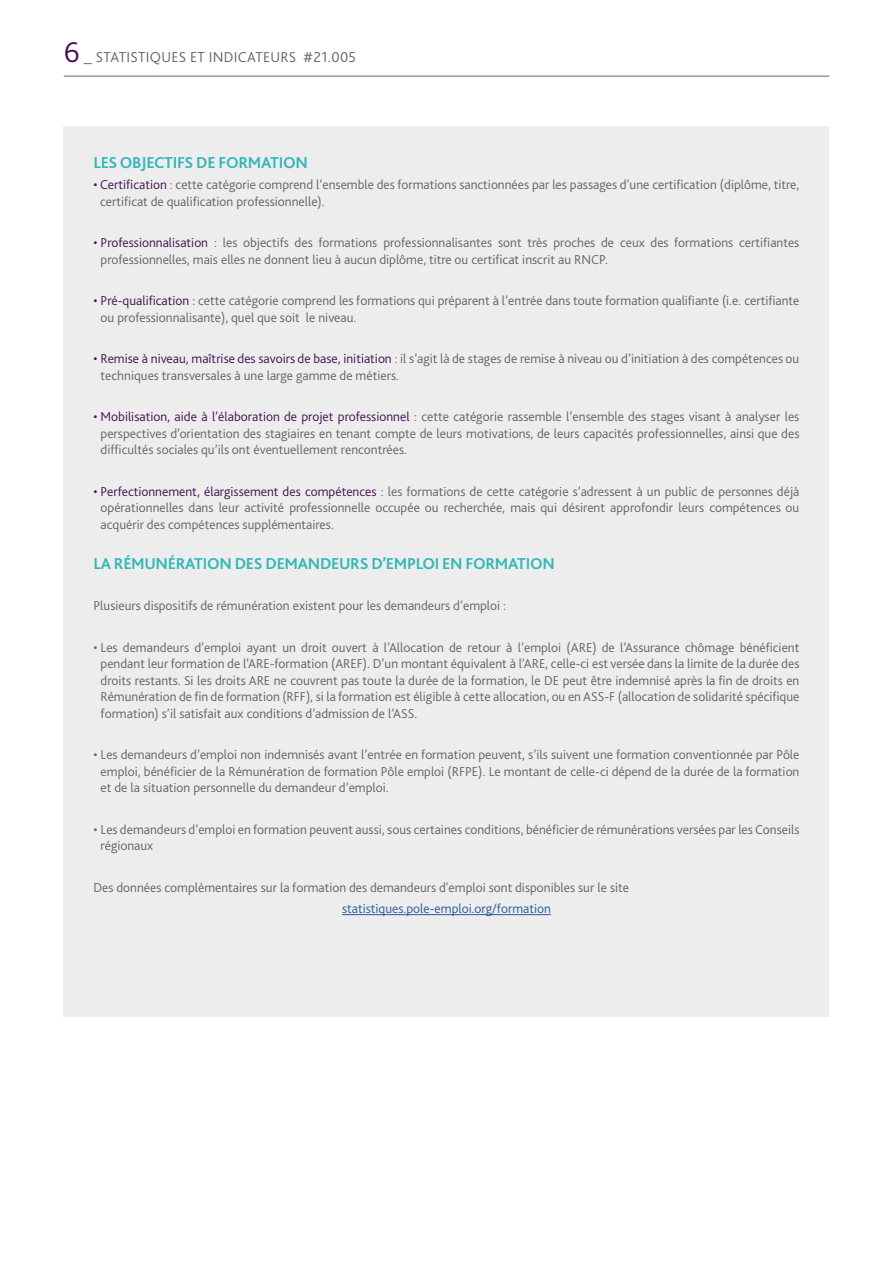
<style>
.page{position:relative;width:893px;height:1263px;background:#fff}
.page>*{position:absolute;margin:0;border:0;box-sizing:border-box;transform-origin:0 0}
.t1{font:700 16.5px "Bliss 2";letter-spacing:-.02em;color:#33b7b7}
.t2{font:300 15px "Bliss 2";letter-spacing:.02em;color:#646363}
.t3{font:300 13.5px/16.5px "Bliss 2";color:#646363}
.t4{font:300 13.5px "Bliss 2";color:#275b9b}
.s1{font-size:30px;color:#441051}
.s2{font-size:18px}
.s3{color:#441051}
</style>
<div class="page">
<hr style="left:64px;top:76px;width:765px;height:1px;background:#646363">
<div style="left:64px;top:126px;width:765px;height:890px;background:#ededed"></div>
<hr style="left:342px;top:914px;width:209px;height:1px;background:#275b9b">
<p class="t2" style="left:64px;top:47px;width:294px"><span class="s1">6</span> <span class="s2">_</span> STATISTIQUES ET INDICATEURS #21.005</p>
<p class="t1" style="left:94px;top:153px;width:216px">LES OBJECTIFS DE FORMATION</p>
<p class="t3" style="left:100px;top:176px;width:701px;text-indent:-7px"><span class="s3">• Certification</span> : cette catégorie comprend l’ensemble des formations sanctionnées par les passages d’une certification (diplôme, titre, certificat de qualification professionnelle).</p>
<p class="t3" style="left:101px;top:234px;width:700px;text-indent:-7px"><span class="s3">• Professionnalisation</span> : les objectifs des formations professionnalisantes sont très proches de ceux des formations certifiantes professionnelles, mais elles ne donnent lieu à aucun diplôme, titre ou certificat inscrit au RNCP.</p>
<p class="t3" style="left:101px;top:292px;width:700px;text-indent:-7px"><span class="s3">• Pré-qualification</span> : cette catégorie comprend les formations qui préparent à l’entrée dans toute formation qualifiante (i.e. certifiante ou professionnalisante), quel que soit le niveau.</p>
<p class="t3" style="left:101px;top:350px;width:700px;text-indent:-7px"><span class="s3">• Remise à niveau, maîtrise des savoirs de base, initiation</span> : il s’agit là de stages de remise à niveau ou d’initiation à des compétences ou techniques transversales à une large gamme de métiers.</p>
<p class="t3" style="left:101px;top:408px;width:700px;text-align:justify;text-indent:-7px"><span class="s3">• Mobilisation, aide à l’élaboration de projet professionnel</span> : cette catégorie rassemble l’ensemble des stages visant à analyser les perspectives d’orientation des stagiaires en tenant compte de leurs motivations, de leurs capacités professionnelles, ainsi que des difficultés sociales qu’ils ont éventuellement rencontrées.</p>
<p class="t3" style="left:101px;top:483px;width:700px;text-align:justify;text-indent:-7px"><span class="s3">• Perfectionnement, élargissement des compétences</span> : les formations de cette catégorie s’adressent à un public de personnes déjà opérationnelles dans leur activité professionnelle occupée ou recherchée, mais qui désirent approfondir leurs compétences ou acquérir des compétences supplémentaires.</p>
<p class="t1" style="left:94px;top:553px;width:463px">LA RÉMUNÉRATION DES DEMANDEURS D’EMPLOI EN FORMATION</p>
<p class="t3" style="left:94px;top:597px;width:414px">Plusieurs dispositifs de rémunération existent pour les demandeurs d’emploi :</p>
<p class="t3" style="left:101px;top:639px;width:700px;text-align:justify;text-indent:-7px">• Les demandeurs d’emploi ayant un droit ouvert à l’Allocation de retour à l’emploi (ARE) de l’Assurance chômage bénéficient pendant leur formation de l’ARE-formation (AREF). D’un montant équivalent à l’ARE, celle-ci est versée dans la limite de la durée des droits restants. Si les droits ARE ne couvrent pas toute la durée de la formation, le DE peut être indemnisé après la fin de droits en Rémunération de fin de formation (RFF), si la formation est éligible à cette allocation, ou en ASS-F (allocation de solidarité spécifique formation) s’il satisfait aux conditions d’admission de l’ASS.</p>
<p class="t3" style="left:101px;top:746px;width:700px;text-align:justify;text-indent:-7px">• Les demandeurs d’emploi non indemnisés avant l’entrée en formation peuvent, s’ils suivent une formation conventionnée par Pôle emploi, bénéficier de la Rémunération de formation Pôle emploi (RFPE). Le montant de celle-ci dépend de la durée de la formation et de la situation personnelle du demandeur d’emploi.</p>
<p class="t3" style="left:101px;top:821px;width:700px;text-indent:-7px">• Les demandeurs d’emploi en formation peuvent aussi, sous certaines conditions, bénéficier de rémunérations versées par les Conseils régionaux</p>
<p class="t3" style="left:94px;top:879px;width:537px">Des données complémentaires sur la formation des demandeurs d'emploi sont disponibles sur le site</p>
<p class="t4" style="left:342px;top:900px;width:210px">statistiques.pole-emploi.org/formation</p>
</div>
